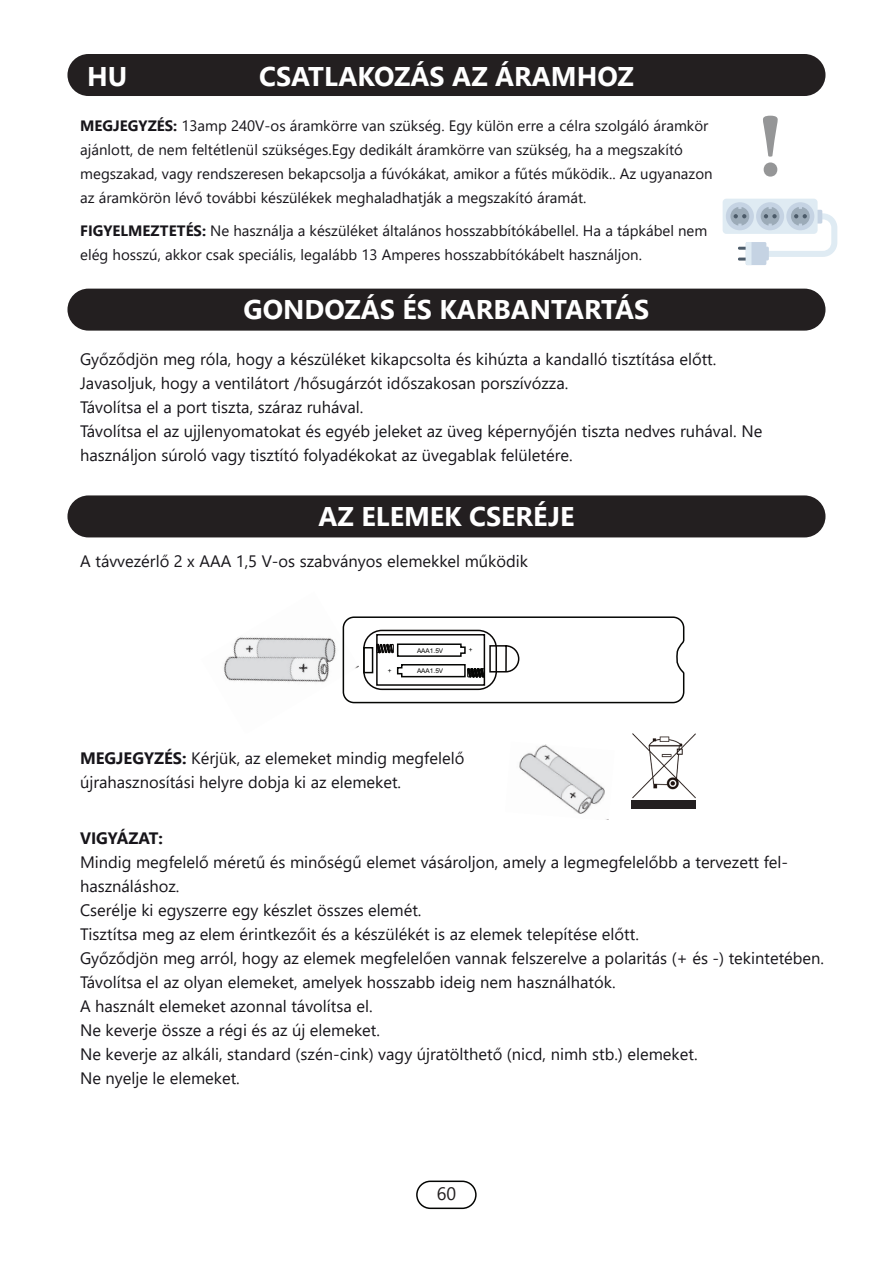
<style>
.page{position:relative;width:893px;height:1263px;background:#fff}
.page>*{position:absolute;margin:0;border:0;box-sizing:border-box;transform-origin:0 0}
.t1{font:700 90px "Minion Pro";color:#959697}
._18_bold_white{font:700 27px "Segoe UI";color:#fff}
.t2{font:18px "Segoe UI";color:#231f20}
.Paragraph_format{font:16.5px/24px "Segoe UI";color:#17151a}
._11_BOLD{font:16.5px/24px "Segoe UI";color:#17151a}
.Paragraph_format-2{font:700 16.5px "Segoe UI";color:#17151a}
.Paragraph_format-3{font:15px/24px "Segoe UI";color:#17151a}
.t3{font:6.45px "Arial";color:#040503}
.s1{font-weight:700}
</style>
<div class="page">
<div style="left:416px;top:1180px;width:61px;height:29px;border:2px solid #040503;border-radius:14px"></div>
<div style="left:67px;top:54px;width:758px;height:42px;background:#231f20;border-radius:21px"></div>
<div style="left:67px;top:289px;width:758px;height:42px;background:#231f20;border-radius:21px"></div>
<div style="left:67px;top:495px;width:758px;height:42px;background:#231f20;border-radius:21px"></div>
<div style="left:723px;top:199px;width:95px;height:35px;background:#dfebf3;border-radius:4px"></div>
<div style="left:726px;top:202px;width:28px;height:28px;background:#c5d3e3;border-radius:50%"></div>
<div style="left:756px;top:202px;width:28px;height:28px;background:#c5d3e3;border-radius:50%"></div>
<div style="left:786px;top:202px;width:28px;height:28px;background:#c5d3e3;border-radius:50%"></div>
<svg style="left:730px;top:207px;width:107px;height:58px"></svg>
<img style="left:223px;top:637px;width:113px;height:45px">
<svg style="left:342px;top:616px;width:343px;height:88px"></svg>
<img style="left:519px;top:744px;width:90px;height:76px">
<img style="left:632px;top:733px;width:64px;height:66px">
<div style="left:632px;top:800px;width:64px;height:8px;background:#231f20"></div>
<p class="_18_bold_white" style="left:87px;top:51px;width:42px">HU</p>
<p class="_18_bold_white" style="left:259px;top:51px;width:376px">CSATLAKOZÁS AZ ÁRAMHOZ</p>
<p class="Paragraph_format-3" style="left:80px;top:112px;width:634px"><span class="s1">MEGJEGYZÉS:</span> 13amp 240V-os áramkörre van szükség. Egy külön erre a célra szolgáló áramkör ajánlott, de nem feltétlenül szükséges.Egy dedikált áramkörre van szükség, ha a megszakító megszakad, vagy rendszeresen bekapcsolja a fúvókákat, amikor a fűtés működik.. Az ugyanazon az áramkörön lévő további készülékek meghaladhatják a megszakító áramát.</p>
<p class="Paragraph_format-3" style="left:80px;top:217px;width:629px"><span class="s1">FIGYELMEZTETÉS:</span> Ne használja a készüléket általános hosszabbítókábellel. Ha a tápkábel nem elég hosszú, akkor csak speciális, legalább 13 Amperes hosszabbítókábelt használjon.</p>
<p class="_18_bold_white" style="left:244px;top:284px;width:407px">GONDOZÁS ÉS KARBANTARTÁS</p>
<p class="t1" style="left:758px;top:83px;width:27px">!</p>
<p class="Paragraph_format" style="left:80px;top:346px;width:638px">Győződjön meg róla, hogy a készüléket kikapcsolta és kihúzta a kandalló tisztítása előtt.</p>
<p class="Paragraph_format" style="left:80px;top:370px;width:490px">Javasoljuk, hogy a ventilátort /hősugárzót időszakosan porszívózza.</p>
<p class="Paragraph_format" style="left:80px;top:394px;width:285px">Távolítsa el a port tiszta, száraz ruhával.</p>
<p class="Paragraph_format" style="left:80px;top:418px;width:684px">Távolítsa el az ujjlenyomatokat és egyéb jeleket az üveg képernyőjén tiszta nedves ruhával. Ne használjon súroló vagy tisztító folyadékokat az üvegablak felületére.</p>
<p class="_18_bold_white" style="left:318px;top:491px;width:258px">AZ ELEMEK CSERÉJE</p>
<p class="Paragraph_format" style="left:80px;top:548px;width:449px">A távvezérlő 2 x AAA 1,5 V-os szabványos elemekkel működik</p>
<p class="t3" style="left:388px;top:666px;width:5px">+</p>
<p class="t3" style="left:417px;top:646px;width:28px">AAA1.5V</p>
<p class="t3" style="left:469px;top:645px;width:5px">+</p>
<p class="t3" style="left:417px;top:666px;width:28px">AAA1.5V</p>
<p class="_11_BOLD" style="left:80px;top:745px;width:386px"><span class="s1">MEGJEGYZÉS:</span> Kérjük, az elemeket mindig megfelelő újrahasznosítási helyre dobja ki az elemeket.</p>
<p class="Paragraph_format-2" style="left:80px;top:822px;width:84px">VIGYÁZAT:</p>
<p class="Paragraph_format" style="left:80px;top:848px;width:710px">Mindig megfelelő méretű és minőségű elemet vásároljon, amely a legmegfelelőbb a tervezett fel&shy;használáshoz.</p>
<p class="Paragraph_format" style="left:80px;top:896px;width:343px">Cserélje ki egyszerre egy készlet összes elemét.</p>
<p class="Paragraph_format" style="left:80px;top:920px;width:560px">Tisztítsa meg az elem érintkezőit és a készülékét is az elemek telepítése előtt.</p>
<p class="Paragraph_format" style="left:80px;top:944px;width:746px">Győződjön meg arról, hogy az elemek megfelelően vannak felszerelve a polaritás (+ és -) tekintetében.</p>
<p class="Paragraph_format" style="left:80px;top:968px;width:537px">Távolítsa el az olyan elemeket, amelyek hosszabb ideig nem használhatók.</p>
<p class="Paragraph_format" style="left:80px;top:992px;width:294px">A használt elemeket azonnal távolítsa el.</p>
<p class="Paragraph_format" style="left:80px;top:1016px;width:302px">Ne keverje össze a régi és az új elemeket.</p>
<p class="Paragraph_format" style="left:80px;top:1040px;width:619px">Ne keverje az alkáli, standard (szén-cink) vagy újratölthető (nicd, nimh stb.) elemeket.</p>
<p class="Paragraph_format" style="left:80px;top:1064px;width:161px">Ne nyelje le elemeket.</p>
<p class="t2" style="left:437px;top:1177px;width:21px">60</p>
</div>
